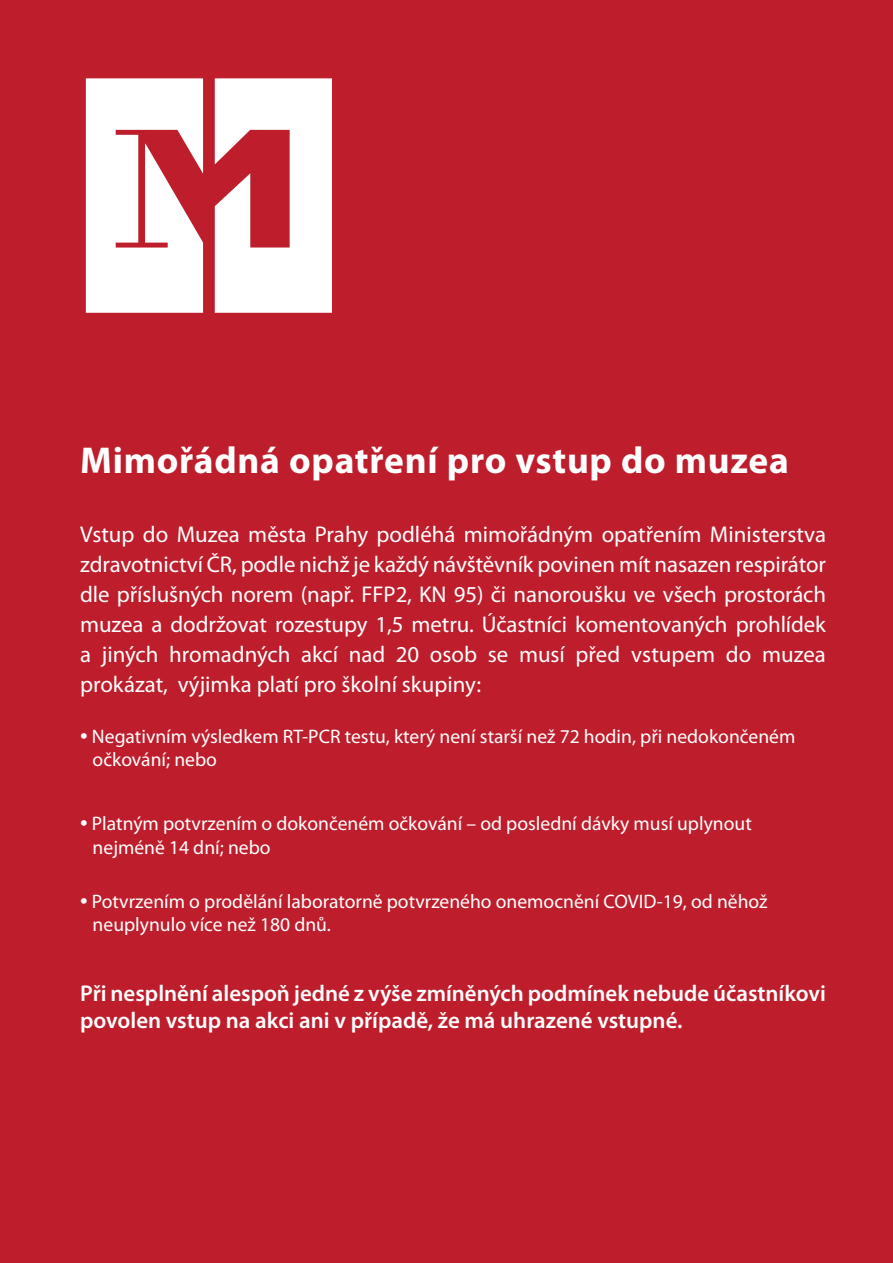
<style>
.page{position:relative;width:893px;height:1263px;background:#be1d2c}
.page>*{position:absolute;margin:0;border:0;box-sizing:border-box;transform-origin:0 0}
.t1{font:700 37.5px "Myriad Pro";letter-spacing:.02em;color:#fff}
.t2{font:22.8px/30px "Myriad Pro";color:#fff;text-align:justify}
.t3{font:600 22.8px/27.5px "Myriad Pro";color:#fff}
.t4{font:19.65px/23.5px "Myriad Pro";color:#fff}
.s1{font-size:27px}
</style>
<div class="page">
<svg style="left:215px;top:78px;width:117px;height:235px"></svg>
<svg style="left:86px;top:78px;width:117px;height:235px;background:#f5dcdf"></svg>
<h1 class="t1" style="left:80px;top:435px;width:710px">Mimořádná opatření pro vstup do muzea</h1>
<p class="t2" style="left:80px;top:519px;width:747px">Vstup do Muzea města Prahy podléhá mimořádným opatřením Ministerstva zdravotnictví ČR, podle nichž je každý návštěvník povinen mít nasazen respirátor dle příslušných norem (např. FFP2, KN 95) či nanoroušku ve všech prostorách muzea a dodržovat rozestupy 1,5 metru. Účastníci komentovaných prohlídek a jiných hromadných akcí nad 20 osob se musí před vstupem do muzea prokázat, výjimka platí pro školní skupiny:</p>
<p class="t4" style="left:93px;top:724px;width:704px;text-indent:-12px"><span class="s1">•</span> Negativním výsledkem RT-PCR testu, který není starší než 72 hodin, při nedokončeném očkování; nebo</p>
<p class="t4" style="left:93px;top:811px;width:661px;text-indent:-12px"><span class="s1">•</span> Platným potvrzením o dokončeném očkování – od poslední dávky musí uplynout nejméně 14 dní; nebo</p>
<p class="t4" style="left:93px;top:889px;width:676px;text-indent:-12px"><span class="s1">•</span> Potvrzením o prodělání laboratorně potvrzeného onemocnění COVID-19, od něhož neuplynulo více než 180 dnů.</p>
<p class="t3" style="left:80px;top:979px;width:747px">Při nesplnění alespoň jedné z výše zmíněných podmínek nebude účastníkovi povolen vstup na akci ani v případě, že má uhrazené vstupné.</p>
</div>
